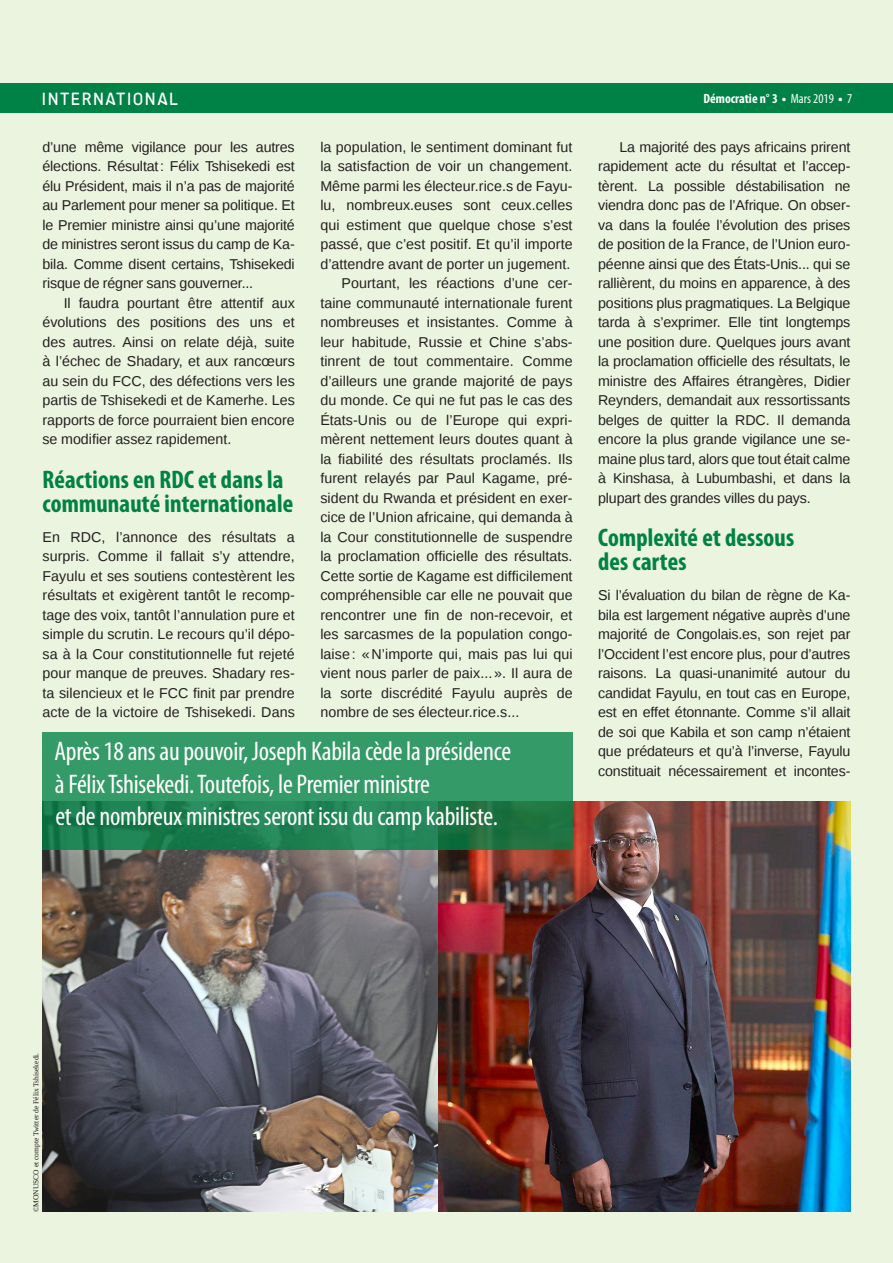
<style>
.page{position:relative;width:893px;height:1263px;background:#ebf4de}
.page>*{position:absolute;margin:0;border:0;box-sizing:border-box;transform-origin:0 0}
.t1{font:condensed 27px/32.4px "Myriad Pro";letter-spacing:-.01em;color:#fff}
._1erSOUSTITRE{font:700 condensed 25.5px/24px "Myriad Pro";letter-spacing:.015em;color:#008146}
.t2{font:18px "Sci Fly Sans";letter-spacing:.085em;color:#fff}
.dossier__txt_courant{font:14.25px/19.5px "Liberation Sans";color:#231f20;text-align:justify}
.t3{font:700 condensed 13.5px "Myriad Pro";color:#fff}
.t4{font:condensed 13.5px "Myriad Pro";color:#fff}
.txt_courant_2{font:7.5px "Liberation Serif";color:#231f20}
.s1{font-stretch:normal}
.s2{font-weight:400}
.s3{font-weight:700;font-stretch:normal}
</style>
<div class="page">
<div style="left:0;top:83px;width:893px;height:30px;background:#008146"></div>
<img style="left:43px;top:802px;width:807px;height:410px">
<svg style="left:43px;top:732px;width:530px;height:118px;background:#2a8e5c"></svg>
<p class="t2" style="left:42px;top:88px;width:138px">INTERNATIONAL</p>
<p class="t3" style="left:704px;top:90px;width:109px">Démocratie n° 3 <span class="s1">••</span><span class="s2">Mars</span></p>
<p class="t3" style="left:706px;top:90px;width:76px">Démocratie n° 5</p>
<p class="t4" style="left:829px;top:90px;width:7px">9</p>
<p class="t4" style="left:793px;top:90px;width:60px">Mai 2018 <span class="s3">•</span> 7</p>
<p class="dossier__txt_courant" style="left:43px;top:137px;width:254px">d’une même vigilance pour les autres élections. Résultat: Félix Tshisekedi est élu Président, mais il n’a pas de majorité au Parlement pour mener sa politique. Et le Premier ministre ainsi qu’une majorité de ministres seront issus du camp de Ka&shy;bila. Comme disent certains, Tshisekedi risque de régner sans gouverner...</p>
<p class="dossier__txt_courant" style="left:43px;top:293px;width:254px;text-indent:21px">Il faudra pourtant être attentif aux évolutions des positions des uns et des autres. Ainsi on relate déjà, suite à l’échec de Shadary, et aux rancœurs au sein du FCC, des défections vers les partis de Tshisekedi et de Kamerhe. Les rapports de force pourraient bien encore se modifier assez rapidement.</p>
<p class="_1erSOUSTITRE" style="left:43px;top:466px;width:253px">Réactions en RDC et dans la communauté internationale</p>
<p class="dossier__txt_courant" style="left:43px;top:527px;width:254px">En RDC, l’annonce des résultats a surpris. Comme il fallait s’y attendre, Fayulu et ses soutiens contestèrent les résultats et exigèrent tantôt le recomp&shy;tage des voix, tantôt l’annulation pure et simple du scrutin. Le recours qu’il dépo&shy;sa à la Cour constitutionnelle fut rejeté pour manque de preuves. Shadary res&shy;ta silencieux et le FCC finit par prendre acte de la victoire de Tshisekedi. Dans</p>
<p class="dossier__txt_courant" style="left:320px;top:137px;width:254px">la population, le sentiment dominant fut la satisfaction de voir un changement.<br>Même parmi les électeur.rice.s de Fayu&shy;lu, nombreux.euses sont ceux.celles qui estiment que quelque chose s’est passé, que c’est positif. Et qu’il importe d’attendre avant de porter un jugement.</p>
<p class="dossier__txt_courant" style="left:320px;top:274px;width:254px;text-indent:21px">Pourtant, les réactions d’une cer&shy;taine communauté internationale furent nombreuses et insistantes. Comme à leur habitude, Russie et Chine s’abs&shy;tinrent de tout commentaire. Comme d’ailleurs une grande majorité de pays du monde. Ce qui ne fut pas le cas des États-Unis ou de l’Europe qui expri&shy;mèrent nettement leurs doutes quant à la fiabilité des résultats proclamés. Ils furent relayés par Paul Kagame, pré&shy;sident du Rwanda et président en exer&shy;cice de l’Union africaine, qui demanda à la Cour constitutionnelle de suspendre la proclamation officielle des résultats.<br>Cette sortie de Kagame est difficilement compréhensible car elle ne pouvait que rencontrer une fin de non-recevoir, et les sarcasmes de la population congo&shy;laise: «N’importe qui, mais pas lui qui vient nous parler de paix...». Il aura de la sorte discrédité Fayulu auprès de nombre de ses électeur.rice.s...</p>
<p class="t1" style="left:55px;top:735px;width:458px">Après 18 ans au pouvoir, Joseph Kabila cède la présidence à Félix Tshisekedi. Toutefois, le Premier ministre<br>et de nombreux ministres seront issu du camp kabiliste.</p>
<p class="dossier__txt_courant" style="left:598px;top:137px;width:254px;text-indent:21px">La majorité des pays africains prirent rapidement acte du résultat et l’accep&shy;tèrent. La possible déstabilisation ne viendra donc pas de l’Afrique. On obser&shy;va dans la foulée l’évolution des prises de position de la France, de l’Union euro&shy;péenne ainsi que des États-Unis... qui se rallièrent, du moins en apparence, à des positions plus pragmatiques. La Belgique tarda à s’exprimer. Elle tint longtemps une position dure. Quelques jours avant la proclamation officielle des résultats, le ministre des Affaires étrangères, Didier Reynders, demandait aux ressortissants belges de quitter la RDC. Il demanda encore la plus grande vigilance une se&shy;maine plus tard, alors que tout était calme à Kinshasa, à Lubumbashi, et dans la plupart des grandes villes du pays.</p>
<p class="_1erSOUSTITRE" style="left:598px;top:525px;width:198px">Complexité et dessous des cartes</p>
<p class="dossier__txt_courant" style="left:598px;top:586px;width:254px">Si l’évaluation du bilan de règne de Ka&shy;bila est largement négative auprès d’une majorité de Congolais.es, son rejet par l’Occident l’est encore plus, pour d’autres raisons. La quasi-unanimité autour du candidat Fayulu, en tout cas en Europe, est en effet étonnante. Comme s’il allait de soi que Kabila et son camp n’étaient que prédateurs et qu’à l’inverse, Fayulu constituait nécessairement et incontes-</p>
<p class="txt_courant_2" style="left:31px;top:1212px;width:161px;rotate:-90deg">©MONUSCO et compte Twitter de Félix Tshisekedi.</p>
</div>
